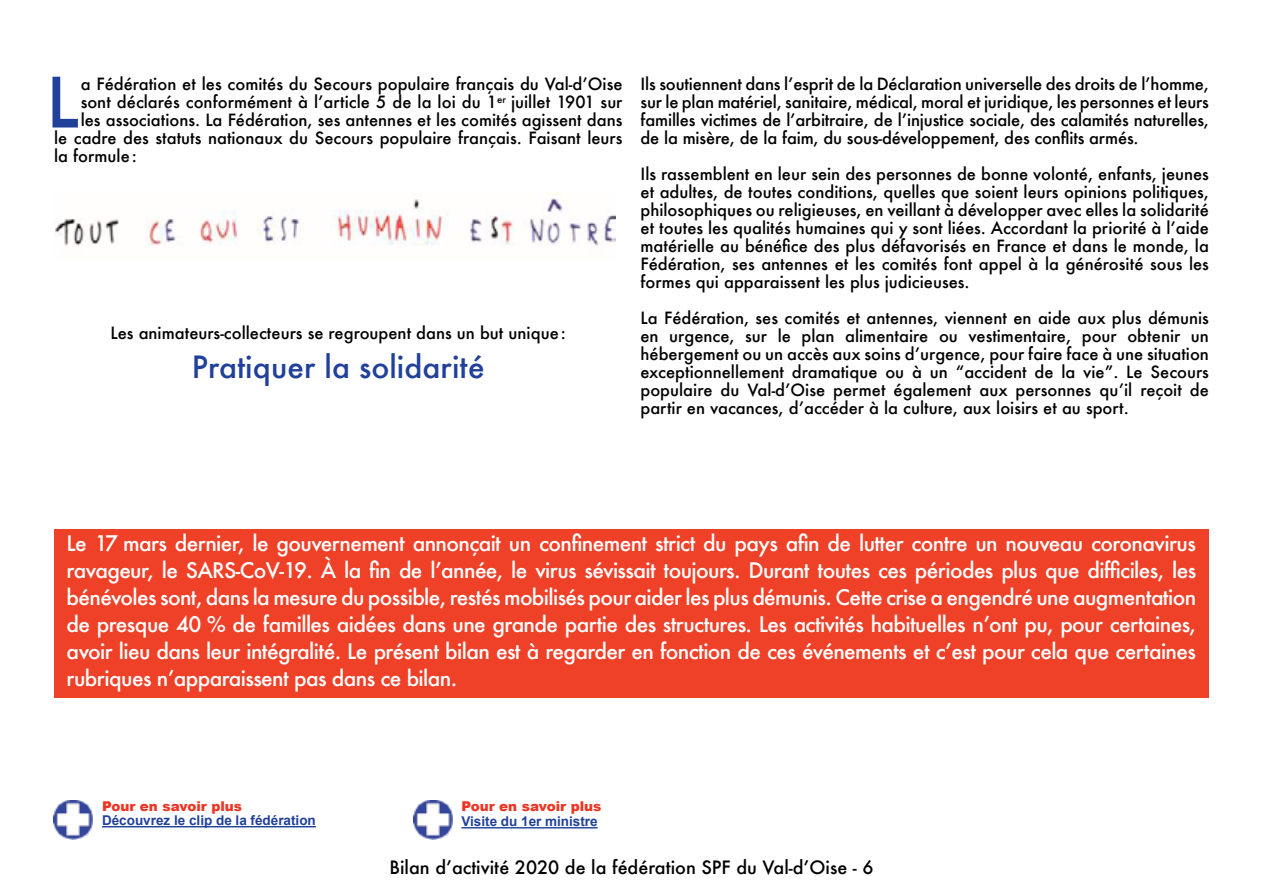
<style>
.page{position:relative;width:1263px;height:893px;background:#fff}
.page>*{position:absolute;margin:0;border:0;box-sizing:border-box;transform-origin:0 0}
.t1{font:66.75px "Arial";color:#21409a;scale:.75 1}
.t2{font:500 30px "Futura";color:#21409a}
.t3{font:500 21px/27px "Futura";letter-spacing:-.03em;color:#fff;text-align:justify}
.t4{font:500 18px "Futura";color:#000}
.t5{font:500 16.5px/18px "Futura";color:#000;text-align:justify}
.t6{font:700 13.5px "Arial";color:#21409a}
.t7{font:900 13.5px "Arial";color:#ee3524}
</style>
<div class="page">
<svg style="left:52px;top:76px;width:26px;height:52px"></svg>
<div style="left:54px;top:529px;width:1155px;height:168px;background:#ef4028"></div>
<img style="left:55px;top:193px;width:560px;height:53px">
<img style="left:54px;top:801px;width:38px;height:38px">
<hr style="left:102px;top:826px;width:214px;height:1px;background:#21409a">
<hr style="left:461px;top:827px;width:137px;height:1px;background:#21409a">
<img style="left:414px;top:801px;width:38px;height:38px">
<h1 class="t1" style="left:50px;top:59px;width:39px">L</h1>
<p class="t5" style="left:81px;top:75px;width:543px">a Fédération et les comités du Secours populaire français du Val-d’Oise</p>
<p class="t5" style="left:81px;top:93px;width:543px">sont déclarés conformément à l’article 5 de la loi du 1<sup>er</sup> juillet 1901 sur</p>
<p class="t5" style="left:81px;top:111px;width:543px">les associations. La Fédération, ses antennes et les comités agissent dans</p>
<p class="t5" style="left:54px;top:129px;width:570px">le cadre des statuts nationaux du Secours populaire français. Faisant leurs</p>
<p class="t5" style="left:54px;top:147px;width:84px">la formule:</p>
<p class="t5" style="left:110px;top:324px;width:457px">Les animateurs-collecteurs se regroupent dans un but unique:</p>
<h2 class="t2" style="left:192px;top:346px;width:294px">Pratiquer la solidarité</h2>
<p class="t5" style="left:640px;top:75px;width:570px">Ils soutiennent dans l’esprit de la Déclaration universelle des droits de l’homme, sur le plan matériel, sanitaire, médical, moral et juridique, les personnes et leurs familles victimes de l’arbitraire, de l’injustice sociale, des calamités naturelles, de la misère, de la faim, du sous-développement, des conflits armés.</p>
<p class="t5" style="left:640px;top:165px;width:570px">Ils rassemblent en leur sein des personnes de bonne volonté, enfants, jeunes et adultes, de toutes conditions, quelles que soient leurs opinions politiques, philosophiques ou religieuses, en veillant à développer avec elles la solidarité et toutes les qualités humaines qui y sont liées. Accordant la priorité à l’aide matérielle au bénéfice des plus défavorisés en France et dans le monde, la Fédération, ses antennes et les comités font appel à la générosité sous les formes qui apparaissent les plus judicieuses.</p>
<p class="t5" style="left:640px;top:309px;width:570px">La Fédération, ses comités et antennes, viennent en aide aux plus démunis en urgence, sur le plan alimentaire ou vestimentaire, pour obtenir un hébergement ou un accès aux soins d’urgence, pour faire face à une situation exceptionnellement dramatique ou à un “accident de la vie”. Le Secours populaire du Val-d’Oise permet également aux personnes qu’il reçoit de partir en vacances, d’accéder à la culture, aux loisirs et au sport.</p>
<p class="t3" style="left:67px;top:529px;width:1131px">Le 17 mars dernier, le gouvernement annonçait un confinement strict du pays afin de lutter contre un nouveau coronavirus ravageur, le SARS-CoV-19. À la fin de l’année, le virus sévissait toujours. Durant toutes ces périodes plus que difficiles, les bénévoles sont, dans la mesure du possible, restés mobilisés pour aider les plus démunis. Cette crise a engendré une augmentation de presque 40 % de familles aidées dans une grande partie des structures. Les activités habituelles n’ont pu, pour certaines, avoir lieu dans leur intégralité. Le présent bilan est à regarder en fonction de ces événements et c’est pour cela que certaines rubriques n’apparaissent pas dans ce bilan.</p>
<p class="t7" style="left:102px;top:796px;width:142px">Pour en savoir plus</p>
<p class="t6" style="left:102px;top:812px;width:215px">Découvrez le clip de la fédération</p>
<p class="t6" style="left:461px;top:813px;width:138px">Visite du 1er ministre</p>
<p class="t7" style="left:461px;top:796px;width:142px">Pour en savoir plus</p>
<p class="t4" style="left:389px;top:855px;width:485px">Bilan d’activité 2020 de la fédération SPF du Val-d’Oise - 6</p>
</div>
